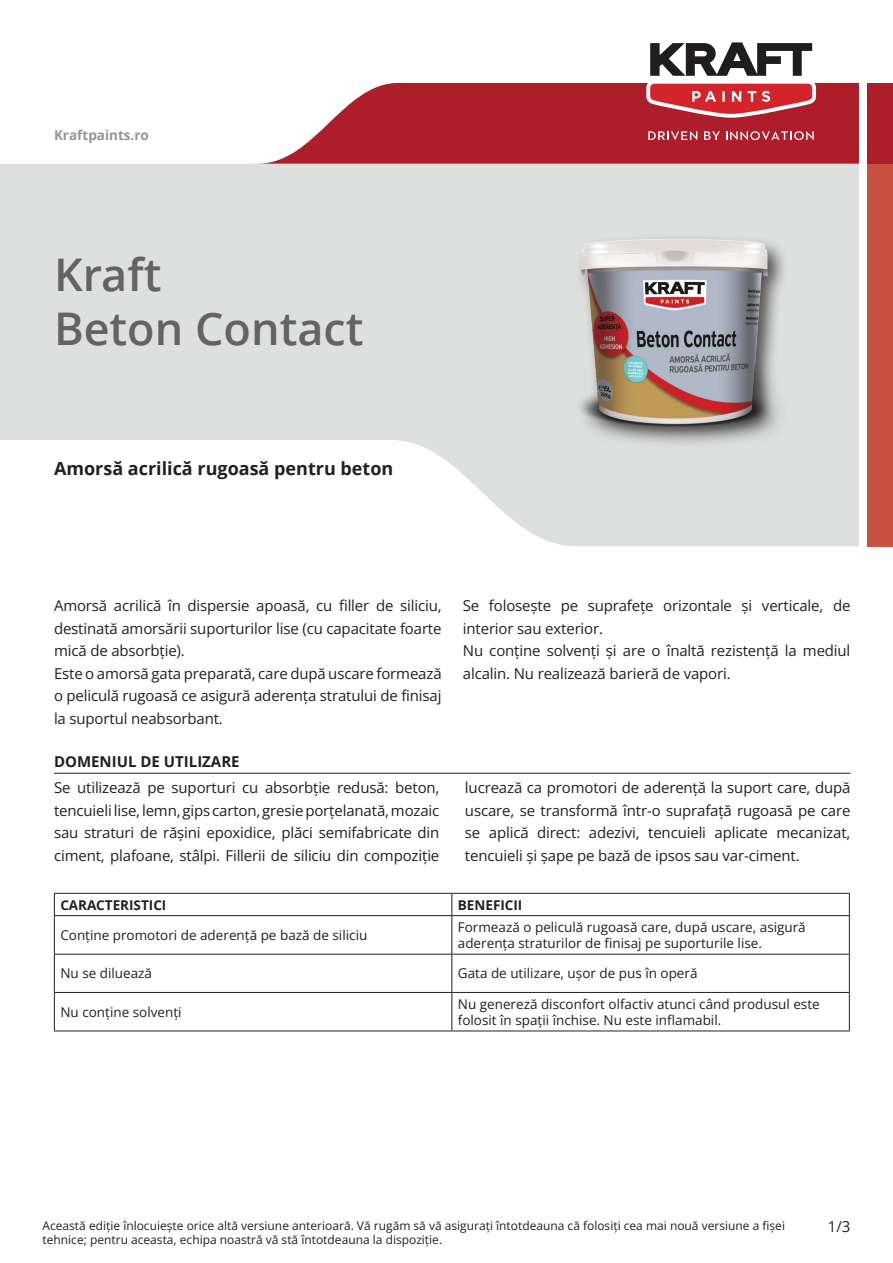
<style>
.page{position:relative;width:893px;height:1263px;background:#fff}
.page>*{position:absolute;margin:0;border:0;box-sizing:border-box;transform-origin:0 0}
.t1{font:600 45px/54px "Open Sans";color:#636366}
.t2{font:700 18px "Open Sans";color:#231f20}
.t3{font:15px/22.5px "Open Sans";letter-spacing:-.01em;color:#231f20}
.t4{font:700 15px "Open Sans";color:#231f20}
.t5{font:13.5px/16.2px "Open Sans";color:#231f20}
.t6{font:700 13.5px "Open Sans";color:#231f20}
.t7{font:700 13.5px "Open Sans";color:#939598}
.t8{font:12px/14.4px "Open Sans";color:#231f20}
</style>
<div class="page">
<svg style="left:0;top:164px;width:859px;height:382px;fill:#dde0df"></svg>
<svg style="left:259px;top:83px;width:600px;height:81px;background:#b93d48"></svg>
<div style="left:867px;top:83px;width:26px;height:81px;background:#ae1d2a"></div>
<div style="left:867px;top:164px;width:26px;height:382px;background:#c95142"></div>
<svg style="left:642px;top:42px;width:178px;height:80px"></svg>
<svg style="left:648px;top:131px;width:49px;height:9px"></svg>
<svg style="left:704px;top:131px;width:16px;height:9px"></svg>
<svg style="left:726px;top:131px;width:88px;height:9px"></svg>
<div style="left:576px;top:234px;width:214px;height:218px;background:#231f20;opacity:.75"></div>
<img style="left:569px;top:225px;width:210px;height:212px">
<hr style="left:54px;top:773px;width:796px;height:1px;background:#231f20">
<hr style="left:54px;top:893px;width:398px;height:1px;background:#231f20">
<svg style="left:54px;top:894px;width:1px;height:21px"></svg>
<hr style="left:452px;top:893px;width:398px;height:1px;background:#231f20">
<svg style="left:451px;top:894px;width:1px;height:21px"></svg>
<svg style="left:849px;top:894px;width:1px;height:21px"></svg>
<hr style="left:54px;top:915px;width:398px;height:1px;background:#231f20">
<hr style="left:54px;top:916px;width:1px;height:38px;background:#231f20">
<hr style="left:452px;top:915px;width:398px;height:1px;background:#231f20">
<hr style="left:451px;top:916px;width:1px;height:38px;background:#231f20">
<hr style="left:849px;top:916px;width:1px;height:38px;background:#231f20">
<hr style="left:54px;top:954px;width:398px;height:1px;background:#231f20">
<hr style="left:54px;top:954px;width:1px;height:38px;background:#231f20">
<hr style="left:452px;top:954px;width:398px;height:1px;background:#231f20">
<hr style="left:451px;top:954px;width:1px;height:38px;background:#231f20">
<hr style="left:849px;top:954px;width:1px;height:38px;background:#231f20">
<hr style="left:54px;top:992px;width:398px;height:1px;background:#231f20">
<hr style="left:54px;top:993px;width:1px;height:37px;background:#231f20">
<hr style="left:452px;top:992px;width:398px;height:1px;background:#231f20">
<hr style="left:451px;top:993px;width:1px;height:37px;background:#231f20">
<hr style="left:849px;top:993px;width:1px;height:37px;background:#231f20">
<hr style="left:54px;top:1030px;width:398px;height:1px;background:#231f20">
<hr style="left:452px;top:1030px;width:398px;height:1px;background:#231f20">
<p class="t7" style="left:54px;top:126px;width:96px">Kraftpaints.ro</p>
<h1 class="t1" style="left:54px;top:246px;width:311px">Kraft<br>Beton Contact</h1>
<p class="t2" style="left:54px;top:456px;width:341px">Amorsă acrilică rugoasă pentru beton</p>
<p class="t3" style="left:54px;top:594px;width:389px">Amorsă acrilică în dispersie apoasă, cu filler de siliciu, destinată amorsării suporturilor lise (cu capacitate foarte mică de absorbție).<br>Este o amorsă gata preparată, care după uscare formează o peliculă rugoasă ce asigură aderența stratului de finisaj la suportul neabsorbant.</p>
<p class="t3" style="left:463px;top:594px;width:389px">Se folosește pe suprafețe orizontale și verticale, de interior sau exterior.<br>Nu conține solvenți și are o înaltă rezistență la mediul alcalin. Nu realizează barieră de vapori.</p>
<p class="t4" style="left:54px;top:751px;width:187px">DOMENIUL DE UTILIZARE</p>
<p class="t3" style="left:54px;top:776px;width:387px;text-align:justify">Se utilizează pe suporturi cu absorbție redusă: beton, tencuieli lise, lemn, gips carton, gresie porțelanată, mozaic sau straturi de rășini epoxidice, plăci semifabricate din ciment, plafoane, stâlpi. Fillerii de siliciu din compoziție</p>
<p class="t3" style="left:465px;top:776px;width:387px;text-align:justify">lucrează ca promotori de aderență la suport care, după uscare, se transformă într-o suprafață rugoasă pe care se aplică direct: adezivi, tencuieli aplicate mecanizat, tencuieli și șape pe bază de ipsos sau var-ciment.</p>
<p class="t6" style="left:60px;top:895px;width:108px">CARACTERISTICI</p>
<p class="t6" style="left:458px;top:895px;width:66px">BENEFICII</p>
<p class="t5" style="left:60px;top:927px;width:308px">Conține promotori de aderență pe bază de siliciu</p>
<p class="t5" style="left:458px;top:919px;width:349px">Formează o peliculă rugoasă care, după uscare, asigură aderența straturilor de finisaj pe suporturile lise.</p>
<p class="t5" style="left:60px;top:965px;width:93px">Nu se diluează</p>
<p class="t5" style="left:458px;top:965px;width:241px">Gata de utilizare, ușor de pus în operă</p>
<p class="t5" style="left:60px;top:1003px;width:123px">Nu conține solvenți</p>
<p class="t5" style="left:458px;top:995px;width:363px">Nu genereză disconfort olfactiv atunci când produsul este folosit în spații închise. Nu este inflamabil.</p>
<p class="t8" style="left:43px;top:1218px;width:744px">Această ediție înlocuiește orice altă versiune anterioară. Vă rugăm să vă asigurați întotdeauna că folosiți cea mai nouă versiune a fișei tehnice; pentru aceasta, echipa noastră vă stă întotdeauna la dispoziție.</p>
<p class="t3" style="left:828px;top:1215px;width:24px">1/3</p>
</div>
